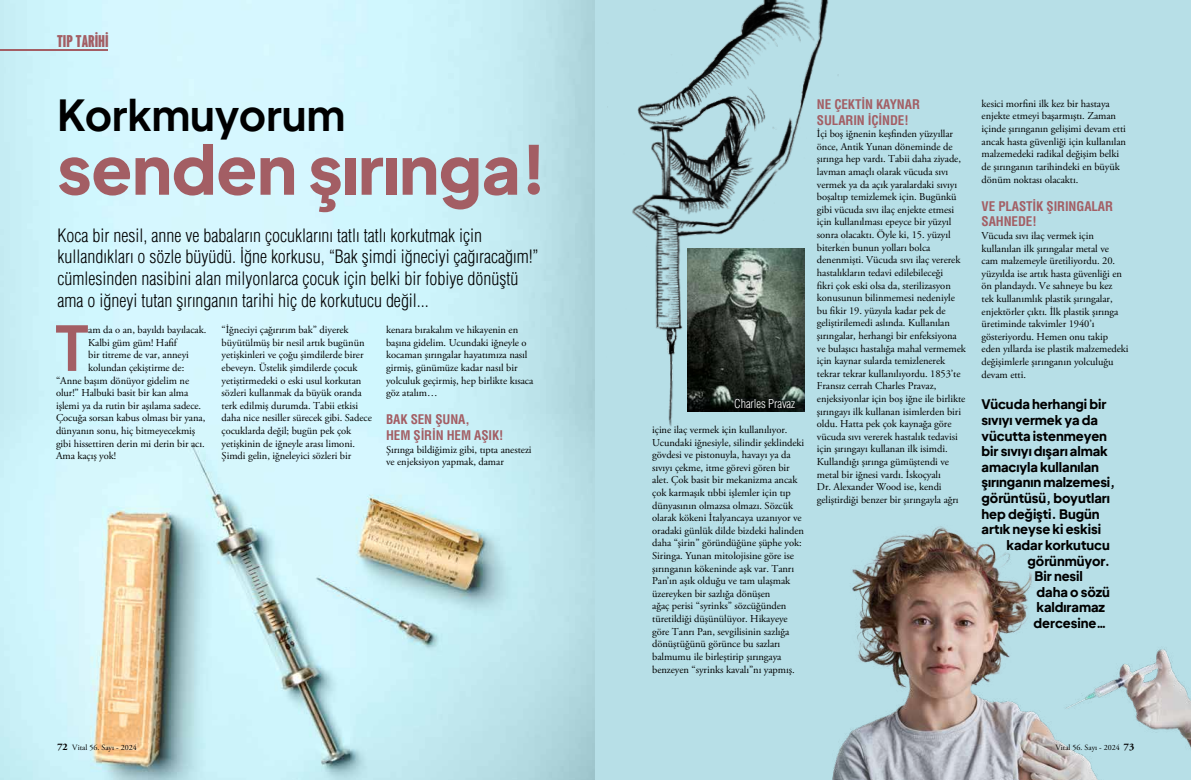
<style>
.page{position:relative;width:1191px;height:780px;background:#fff}
.page>*{position:absolute;margin:0;border:0;box-sizing:border-box;transform-origin:0 0}
.t1{font:800 67px "Eudoxus Sans";letter-spacing:-.005em;color:#a35e64}
.t2{font:700 61.2px "Eudoxus Sans";color:#a35e64}
.t3{font:700 42.1px "Eudoxus Sans";letter-spacing:-.005em;color:#000}
.t4{font:18px/21.6px "Helvetica Condensed Light Tr";color:#000}
.t5{font:900 extra-condensed 17px "Interstate";color:#a35e64}
.t6{font:800 13px/15.6px "Eudoxus Sans";letter-spacing:-.005em;color:#000}
.t7{font:13px/15.6px "Helvetica Cond Bold Tr";letter-spacing:-.005em;color:#a35e64}
.t8{font:12px "Helvetica Condensed Light Tr";letter-spacing:-.005em;color:#fff}
.t9{font:10.5px/12.6px "Adobe Garamond Pro";letter-spacing:-.005em;color:#000}
.t10{font:8px "Adobe Garamond Pro";color:#000}
.s1{font-weight:700;font-size:10px}
</style>
<div class="page">
<img style="left:0;top:0;width:595px;height:780px">
<hr style="left:0;top:50px;width:108px;height:1px;background:#a35e64">
<div style="left:595px;top:0;width:596px;height:780px;background:#b7dfe7"></div>
<img style="left:632px;top:0;width:213px;height:427px">
<img style="left:687px;top:248px;width:118px;height:164px">
<img style="left:832px;top:526px;width:359px;height:254px">
<h3 class="t5" style="left:57px;top:32px;width:53px">TIP TARİHİ</h3>
<h3 class="t3" style="left:57px;top:80px;width:290px">Korkmuyorum</h3>
<h1 class="t1" style="left:57px;top:113px;width:491px">senden şırınga!</h1>
<p class="t4" style="left:57px;top:224px;width:483px">Koca bir nesil, anne ve babaların çocuklarını tatlı tatlı korkutmak için kullandıkları o sözle büyüdü. İğne korkusu, “Bak şimdi iğneciyi çağıracağım!” cümlesinden nasibini alan milyonlarca çocuk için belki bir fobiye dönüştü ama o iğneyi tutan şırınganın tarihi hiç de korkutucu değil...</p>
<h2 class="t2" style="left:55px;top:297px;width:35px">T</h2>
<p class="t9" style="left:88px;top:324px;width:120px">am da o an, bayıldı bayılacak.</p>
<p class="t9" style="left:88px;top:336px;width:90px">Kalbi güm güm! Hafif</p>
<p class="t9" style="left:88px;top:349px;width:102px">bir titreme de var, anneyi</p>
<p class="t9" style="left:88px;top:361px;width:98px">kolundan çekiştirme de:</p>
<p class="t9" style="left:56px;top:374px;width:135px">“Anne başım dönüyor gidelim ne</p>
<p class="t9" style="left:56px;top:387px;width:134px">olur!” Halbuki basit bir kan alma</p>
<p class="t9" style="left:56px;top:399px;width:147px">işlemi ya da rutin bir aşılama sadece.</p>
<p class="t9" style="left:56px;top:412px;width:151px">Çocuğa sorsan kabus olması bir yana,</p>
<p class="t9" style="left:56px;top:424px;width:141px">dünyanın sonu, hiç bitmeyecekmiş</p>
<p class="t9" style="left:56px;top:437px;width:150px">gibi hissettiren derin mi derin bir acı.</p>
<p class="t9" style="left:56px;top:450px;width:62px">Ama kaçış yok!</p>
<p class="t9" style="left:222px;top:324px;width:152px">“İğneciyi çağırırım bak” diyerek büyütülmüş bir nesil artık bugünün yetişkinleri ve çoğu şimdilerde birer ebeveyn. Üstelik şimdilerde çocuk yetiştirmedeki o eski usul korkutan sözleri kullanmak da büyük oranda terk edilmiş durumda. Tabii etkisi daha nice nesiller sürecek gibi. Sadece çocuklarda değil; bugün pek çok yetişkinin de iğneyle arası limoni.<br>Şimdi gelin, iğneleyici sözleri bir</p>
<p class="t9" style="left:386px;top:324px;width:149px">kenara bırakalım ve hikayenin en başına gidelim. Ucundaki iğneyle o kocaman şırıngalar hayatımıza nasıl girmiş, günümüze kadar nasıl bir yolculuk geçirmiş, hep birlikte kısaca göz atalım…</p>
<p class="t7" style="left:386px;top:411px;width:119px">BAK SEN ŞUNA,<br>HEM ŞİRİN HEM AŞIK!</p>
<p class="t9" style="left:386px;top:443px;width:147px">Şırınga bildiğimiz gibi, tıpta anestezi ve enjeksiyon yapmak, damar</p>
<p class="t7" style="left:817px;top:96px;width:105px">NE ÇEKTİN KAYNAR<br>SULARIN İÇİNDE!</p>
<p class="t9" style="left:817px;top:128px;width:150px">İçi boş iğnenin keşfinden yüzyıllar önce, Antik Yunan döneminde de şırınga hep vardı. Tabii daha ziyade, lavman amaçlı olarak vücuda sıvı vermek ya da açık yaralardaki sıvıyı boşaltıp temizlemek için. Bugünkü gibi vücuda sıvı ilaç enjekte etmesi için kullanılması epeyce bir yüzyıl sonra olacaktı. Öyle ki, 15. yüzyıl biterken bunun yolları bolca denenmişti. Vücuda sıvı ilaç vererek hastalıkların tedavi edilebileceği<br>fikri çok eski olsa da, sterilizasyon konusunun bilinmemesi nedeniyle bu fikir 19. yüzyıla kadar pek de geliştirilemedi aslında. Kullanılan şırıngalar, herhangi bir enfeksiyona ve bulaşıcı hastalığa mahal vermemek için kaynar sularda temizlenerek tekrar tekrar kullanılıyordu. 1853’te Fransız cerrah Charles Pravaz, enjeksiyonlar için boş iğne ile birlikte şırıngayı ilk kullanan isimlerden biri oldu. Hatta pek çok kaynağa göre vücuda sıvı vererek hastalık tedavisi için şırıngayı kullanan ilk isimdi.<br>Kullandığı şırınga gümüştendi ve metal bir iğnesi vardı. İskoçyalı<br>Dr. Alexander Wood ise, kendi geliştirdiği benzer bir şırıngayla ağrı</p>
<p class="t9" style="left:981px;top:98px;width:146px">kesici morfini ilk kez bir hastaya enjekte etmeyi başarmıştı. Zaman içinde şırınganın gelişimi devam etti ancak hasta güvenliği için kullanılan malzemedeki radikal değişim belki de şırınganın tarihindeki en büyük dönüm noktası olacaktı.</p>
<p class="t7" style="left:981px;top:198px;width:133px">VE PLASTİK ŞIRINGALAR<br>SAHNEDE!</p>
<p class="t9" style="left:981px;top:230px;width:148px">Vücuda sıvı ilaç vermek için kullanılan ilk şırıngalar metal ve<br>cam malzemeyle üretiliyordu. 20. yüzyılda ise artık hasta güvenliği en ön plandaydı. Ve sahneye bu kez<br>tek kullanımlık plastik şırıngalar, enjektörler çıktı. İlk plastik şırınga üretiminde takvimler 1940’ı gösteriyordu. Hemen onu takip eden yıllarda ise plastik malzemedeki değişimlerle şırınganın yolculuğu devam etti.</p>
<p class="t8" style="left:734px;top:397px;width:63px">Charles Pravaz</p>
<p class="t6" style="left:981px;top:396px;width:135px">Vücuda herhangi bir sıvıyı vermek ya da vücutta istenmeyen bir sıvıyı dışarı almak amacıyla kullanılan şırınganın malzemesi, görüntüsü, boyutları hep değişti. Bugün artık neyse ki eskisi</p>
<p class="t6" style="left:1006px;top:536px;width:105px">kadar korkutucu</p>
<p class="t6" style="left:1027px;top:552px;width:84px">görünmüyor.</p>
<p class="t6" style="left:1034px;top:568px;width:50px">Bir nesil</p>
<p class="t6" style="left:1036px;top:583px;width:75px">daha o sözü</p>
<p class="t6" style="left:1036px;top:599px;width:70px">kaldıramaz</p>
<p class="t6" style="left:1033px;top:614px;width:75px">dercesine…</p>
<p class="t9" style="left:652px;top:423px;width:153px">içine ilaç vermek için kullanılıyor.<br>Ucundaki iğnesiyle, silindir şeklindeki gövdesi ve pistonuyla, havayı ya da sıvıyı çekme, itme görevi gören bir alet. Çok basit bir mekanizma ancak çok karmaşık tıbbi işlemler için tıp dünyasının olmazsa olmazı. Sözcük olarak kökeni İtalyancaya uzanıyor ve oradaki günlük dilde bizdeki halinden daha “şirin” göründüğüne şüphe yok:<br>Siringa. Yunan mitolojisine göre ise şırınganın kökeninde aşk var. Tanrı Pan’ın aşık olduğu ve tam ulaşmak üzereyken bir sazlığa dönüşen<br>ağaç perisi “syrinks” sözcüğünden türetildiği düşünülüyor. Hikayeye göre Tanrı Pan, sevgilisinin sazlığa dönüştüğünü görünce bu sazları balmumu ile birleştirip şırıngaya benzeyen “syrinks kavalı”nı yapmış.</p>
<p class="t10" style="left:57px;top:743px;width:81px"><span class="s1">72</span> Vital 56. Sayı - 2024</p>
<p class="t10" style="left:1055px;top:743px;width:80px">Vital 56. Sayı - 2024 <span class="s1">73</span></p>
</div>
